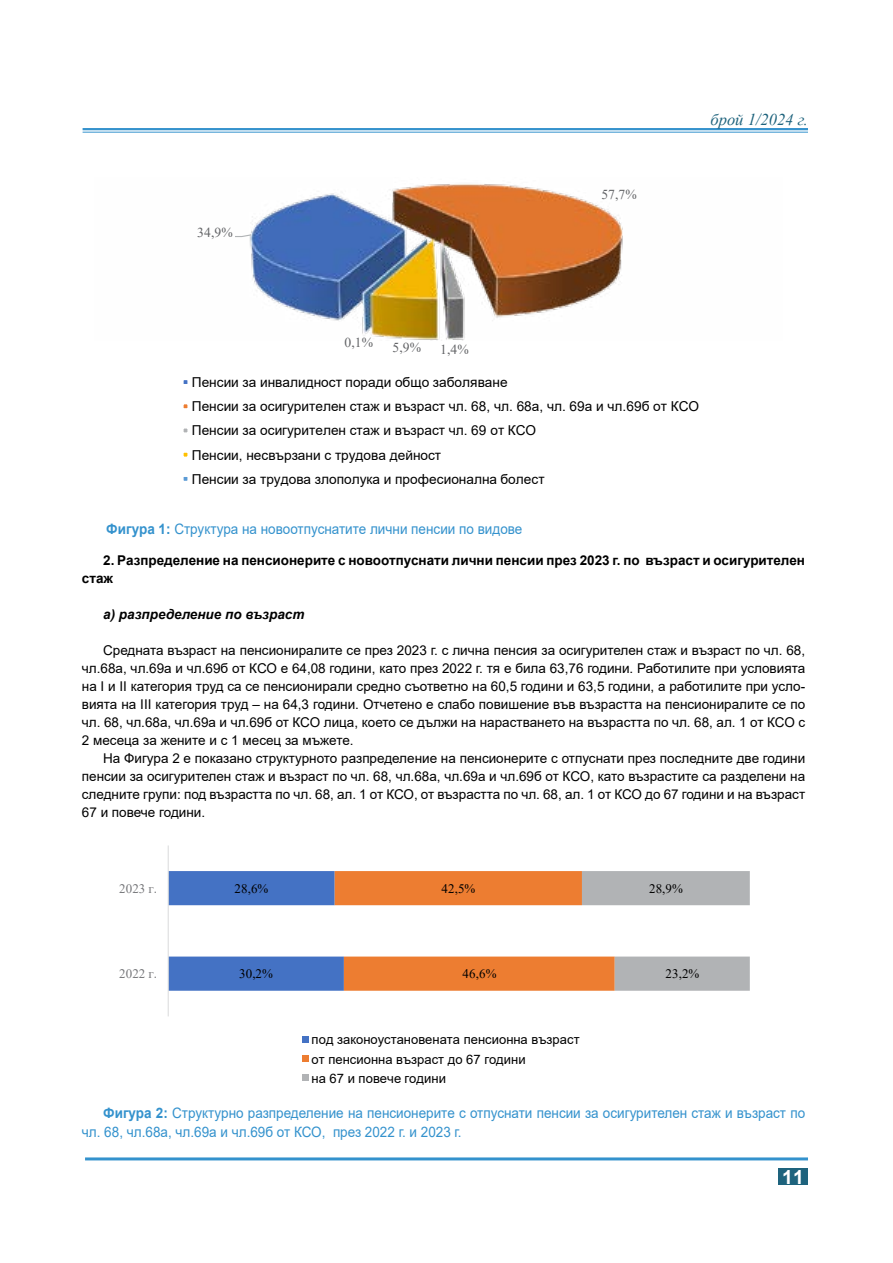
<style>
.page{position:relative;width:893px;height:1263px;background:#fff}
.page>*{position:absolute;margin:0;border:0;box-sizing:border-box;transform-origin:0 0}
.t1{font:700 19.5px "Arial";color:#fff}
.t2{font:italic 16.5px "Times New Roman";color:#1e637d}
.t3{font:14.4px/19.2px "Arial";color:#3492cd;scale:.94 1}
.t4{font:13.65px/24.2px "Arial";color:#000}
.t5{font:13.65px "Times New Roman";color:#636467}
.t6{font:13.5px/18px "Arial";color:#000;text-align:justify}
.t7{font:700 13.5px/18px "Arial";color:#000}
.t8{font:italic 700 13.5px "Arial";color:#000}
.t9{font:13.05px/19px "Arial";letter-spacing:.005em;color:#000}
.t10{font:13.05px "Times New Roman";letter-spacing:.005em;color:#000}
.t11{font:13.05px "Times New Roman";letter-spacing:.01em;color:#77787b}
.s1{font-weight:700}
</style>
<div class="page">
<div style="left:778px;top:1168px;width:30px;height:17px;background:#1e637d"></div>
<div style="left:83px;top:128px;width:725px;height:5px;background:#bfdcef"></div>
<hr style="left:83px;top:128px;width:725px;height:2px;background:#3492cd">
<hr style="left:83px;top:132px;width:725px;height:1px;background:#3492cd">
<hr style="left:85px;top:1157px;width:723px;height:3px;background:#3492cd">
<img style="left:249px;top:183px;width:374px;height:158px">
<svg style="left:235px;top:234px;width:17px;height:4px"></svg>
<div style="left:182px;top:379px;width:7px;height:6px;background:#4472c4"></div>
<div style="left:181px;top:377px;width:9px;height:10px;border:3px solid #fff"></div>
<div style="left:182px;top:403px;width:7px;height:7px;background:#ed7d31"></div>
<div style="left:181px;top:401px;width:9px;height:10px;border:3px solid #fff"></div>
<div style="left:182px;top:427px;width:7px;height:7px;background:#b1b3b5"></div>
<div style="left:181px;top:425px;width:9px;height:10px;border:3px solid #fff"></div>
<div style="left:182px;top:451px;width:7px;height:7px;background:#ffc000"></div>
<div style="left:181px;top:450px;width:9px;height:10px;border:3px solid #fff"></div>
<div style="left:182px;top:475px;width:7px;height:7px;background:#5b9bd5"></div>
<div style="left:181px;top:474px;width:9px;height:10px;border:3px solid #fff"></div>
<svg style="left:169px;top:871px;width:581px;height:120px"></svg>
<hr style="left:168px;top:845px;width:1px;height:171px;background:#dcddde">
<div style="left:302px;top:1036px;width:7px;height:7px;background:#4472c4"></div>
<div style="left:302px;top:1056px;width:7px;height:6px;background:#ed7d31"></div>
<div style="left:302px;top:1075px;width:7px;height:6px;background:#b1b3b5"></div>
<p class="t5" style="left:197px;top:222px;width:37px">34,9%</p>
<p class="t5" style="left:601px;top:185px;width:37px">57,7%</p>
<p class="t2" style="left:710px;top:108px;width:99px">брой 1/2024 г.</p>
<p class="t5" style="left:345px;top:333px;width:30px">0,1%</p>
<p class="t4" style="left:192px;top:370px;width:509px">Пенсии за инвалидност поради общо заболяване<br>Пенсии за осигурителен стаж и възраст чл. 68, чл. 68а, чл. 69а и чл.69б от КСО Пенсии за осигурителен стаж и възраст чл. 69 от КСО<br>Пенсии, несвързани с трудова дейност<br>Пенсии за трудова злополука и професионална болест</p>
<p class="t5" style="left:392px;top:338px;width:30px">5,9%</p>
<p class="t5" style="left:440px;top:340px;width:30px">1,4%</p>
<p class="t3" style="left:106px;top:519px;width:444px"><span class="s1">Фигура 1:</span> Структура на новоотпуснатите лични пенсии по видове</p>
<p class="t7" style="left:82px;top:551px;width:725px;text-indent:21px">2. Разпределение на пенсионерите с новоотпуснати лични пенсии през 2023 г. по възраст и осигурителен стаж</p>
<p class="t8" style="left:103px;top:605px;width:203px">а) разпределение по възраст</p>
<p class="t6" style="left:82px;top:641px;width:725px;text-indent:21px">Средната възраст на пенсиониралите се през 2023 г. с лична пенсия за осигурителен стаж и възраст по чл. 68, чл.68а, чл.69а и чл.69б от КСО е 64,08 години, като през 2022 г. тя е била 63,76 години. Работилите при условията на I и II категория труд са се пенсионирали средно съответно на 60,5 години и 63,5 години, а работилите при усло&shy;вията на III категория труд – на 64,3 години. Отчетено е слабо повишение във възрастта на пенсиониралите се по чл. 68, чл.68а, чл.69а и чл.69б от КСО лица, което се дължи на нарастването на възрастта по чл. 68, ал. 1 от КСО с 2 месеца за жените и с 1 месец за мъжете.</p>
<p class="t6" style="left:82px;top:749px;width:725px;text-indent:21px">На Фигура 2 е показано структурното разпределение на пенсионерите с отпуснати през последните две години пенсии за осигурителен стаж и възраст по чл. 68, чл.68а, чл.69а и чл.69б от КСО, като възрастите са разделени на следните групи: под възрастта по чл. 68, ал. 1 от КСО, от възрастта по чл. 68, ал. 1 от КСО до 67 години и на възраст 67 и повече години.</p>
<p class="t11" style="left:119px;top:879px;width:40px">2023 г.</p>
<p class="t11" style="left:119px;top:964px;width:40px">2022 г.</p>
<p class="t10" style="left:235px;top:879px;width:35px">28,6%</p>
<p class="t10" style="left:239px;top:965px;width:35px">30,2%</p>
<p class="t10" style="left:442px;top:879px;width:35px">42,5%</p>
<p class="t10" style="left:463px;top:965px;width:35px">46,6%</p>
<p class="t9" style="left:312px;top:1030px;width:269px">под законоустановената пенсионна възраст от пенсионна възраст до 67 години<br>на 67 и повече години</p>
<p class="t10" style="left:649px;top:879px;width:35px">28,9%</p>
<p class="t10" style="left:666px;top:965px;width:35px">23,2%</p>
<p class="t3" style="left:82px;top:1103px;width:771px;text-indent:21px"><span class="s1">Фигура 2:</span> Структурно разпределение на пенсионерите с отпуснати пенсии за осигурителен стаж и възраст по чл. 68, чл.68а, чл.69а и чл.69б от КСО, през 2022 г. и 2023 г.</p>
<h1 class="t1" style="left:782px;top:1163px;width:23px">11</h1>
</div>
